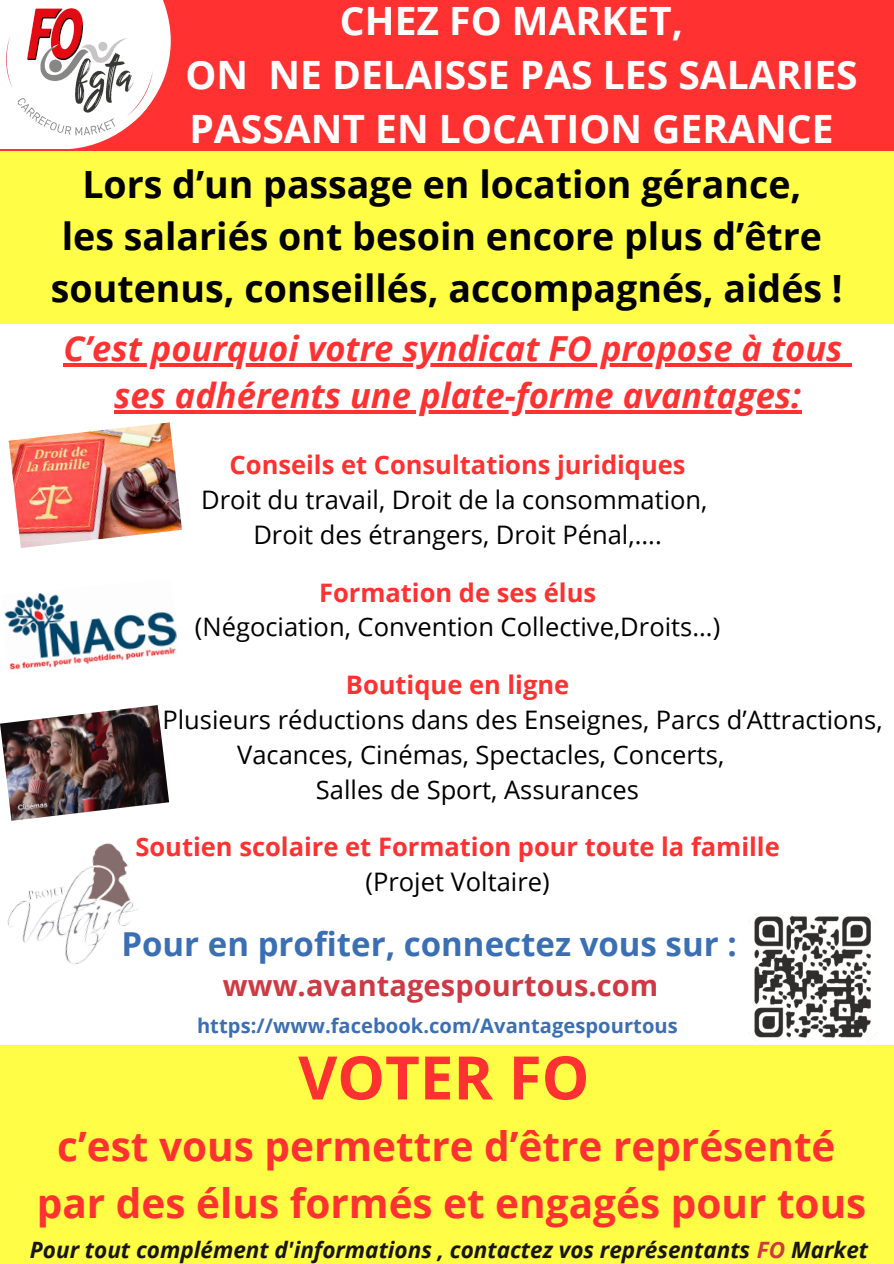
<style>
.page{position:relative;width:894px;height:1264px;background:#fff}
.page>*{position:absolute;margin:0;border:0;box-sizing:border-box;transform-origin:0 0}
.t1{font:700 60px "Open Sans";color:#ff3131}
.t2{font:700 40.5px "Open Sans";color:#ff3131}
.t3{font:700 39px/54px "Open Sans";color:#fff}
.t4{font:700 37.5px "Open Sans";color:#000}
.t5{font:italic 700 34.5px "Open Sans";color:#ff3131}
.t6{font:700 33px "Open Sans";color:#3b6fb4}
.t7{font:700 28.95px "Open Sans";letter-spacing:.005em;color:#ce3943}
.t8{font:25.5px "Open Sans";color:#000}
.t9{font:700 25.5px "Open Sans";color:#ff3131}
.t10{font:italic 700 22.5px "Open Sans";color:#171615}
.t11{font:700 20.1px "Open Sans";letter-spacing:.005em;color:#3b6fb4}
.s1{color:#ce3943}
</style>
<div class="page">
<div style="left:0;top:0;width:893px;height:152px;background:#ff3131"></div>
<svg style="left:0;top:0;width:171px;height:149px"></svg>
<svg style="left:0;top:0;width:162px;height:140px"></svg>
<img style="left:5px;top:5px;width:154px;height:135px">
<hr style="left:64px;top:363px;width:778px;height:3px;background:#ff3131">
<svg style="left:842px;top:363px;width:9px;height:3px"></svg>
<hr style="left:114px;top:410px;width:686px;height:3px;background:#ff3131">
<img style="left:748px;top:914px;width:128px;height:127px">
<img style="left:7px;top:820px;width:130px;height:145px">
<img style="left:9px;top:422px;width:173px;height:126px">
<img style="left:0;top:705px;width:169px;height:115px">
<div style="left:0;top:152px;width:893px;height:172px;background:#fffd45"></div>
<div style="left:0;top:1044px;width:893px;height:219px;background:#fffd45"></div>
<img style="left:4px;top:593px;width:173px;height:77px">
<p class="t3" style="left:340px;top:-7px;width:344px">CHEZ FO MARKET,</p>
<p class="t3" style="left:185px;top:47px;width:673px">ON NE DELAISSE PAS LES SALARIES<br>PASSANT EN LOCATION GERANCE</p>
<p class="t4" style="left:82px;top:158px;width:720px">Lors d’un passage en location gérance,</p>
<p class="t4" style="left:62px;top:210px;width:761px">les salariés ont besoin encore plus d’être</p>
<p class="t4" style="left:51px;top:262px;width:793px">soutenus, conseillés, accompagnés, aidés !</p>
<p class="t5" style="left:64px;top:324px;width:780px">C’est pourquoi votre syndicat FO propose à tous</p>
<p class="t5" style="left:114px;top:371px;width:688px">ses adhérents une plate-forme avantages:</p>
<p class="t9" style="left:229px;top:447px;width:457px">Conseils et Consultations juridiques</p>
<p class="t8" style="left:201px;top:482px;width:507px">Droit du travail, Droit de la consommation,</p>
<p class="t8" style="left:253px;top:517px;width:410px">Droit des étrangers, Droit Pénal,....</p>
<p class="t9" style="left:319px;top:574px;width:278px">Formation de ses élus</p>
<p class="t8" style="left:195px;top:609px;width:526px">(Négociation, Convention Collective,Droits...)</p>
<p class="t9" style="left:346px;top:666px;width:225px">Boutique en ligne</p>
<p class="t8" style="left:162px;top:701px;width:721px">Plusieurs réductions dans des Enseignes, Parcs d’Attractions,</p>
<p class="t8" style="left:237px;top:736px;width:488px">Vacances, Cinémas, Spectacles, Concerts,</p>
<p class="t8" style="left:316px;top:771px;width:324px">Salles de Sport, Assurances</p>
<p class="t9" style="left:135px;top:828px;width:645px">Soutien scolaire et Formation pour toute la famille</p>
<p class="t8" style="left:365px;top:863px;width:185px">(Projet Voltaire)</p>
<p class="t6" style="left:121px;top:921px;width:616px">Pour en profiter, connectez vous sur :</p>
<p class="t7" style="left:223px;top:965px;width:437px">www.avantagespourtous.com</p>
<p class="t11" style="left:197px;top:1011px;width:482px">https://www.facebook.com/Avantagespourtous</p>
<p class="t1" style="left:298px;top:1035px;width:292px">VOTER FO</p>
<p class="t2" style="left:57px;top:1118px;width:779px">c’est vous permettre d’être représenté</p>
<p class="t2" style="left:37px;top:1174px;width:830px">par des élus formés et engagés pour tous</p>
<p class="t10" style="left:30px;top:1233px;width:839px">Pour tout complément d'informations , contactez vos représentants <span class="s1">FO</span> Market</p>
</div>
